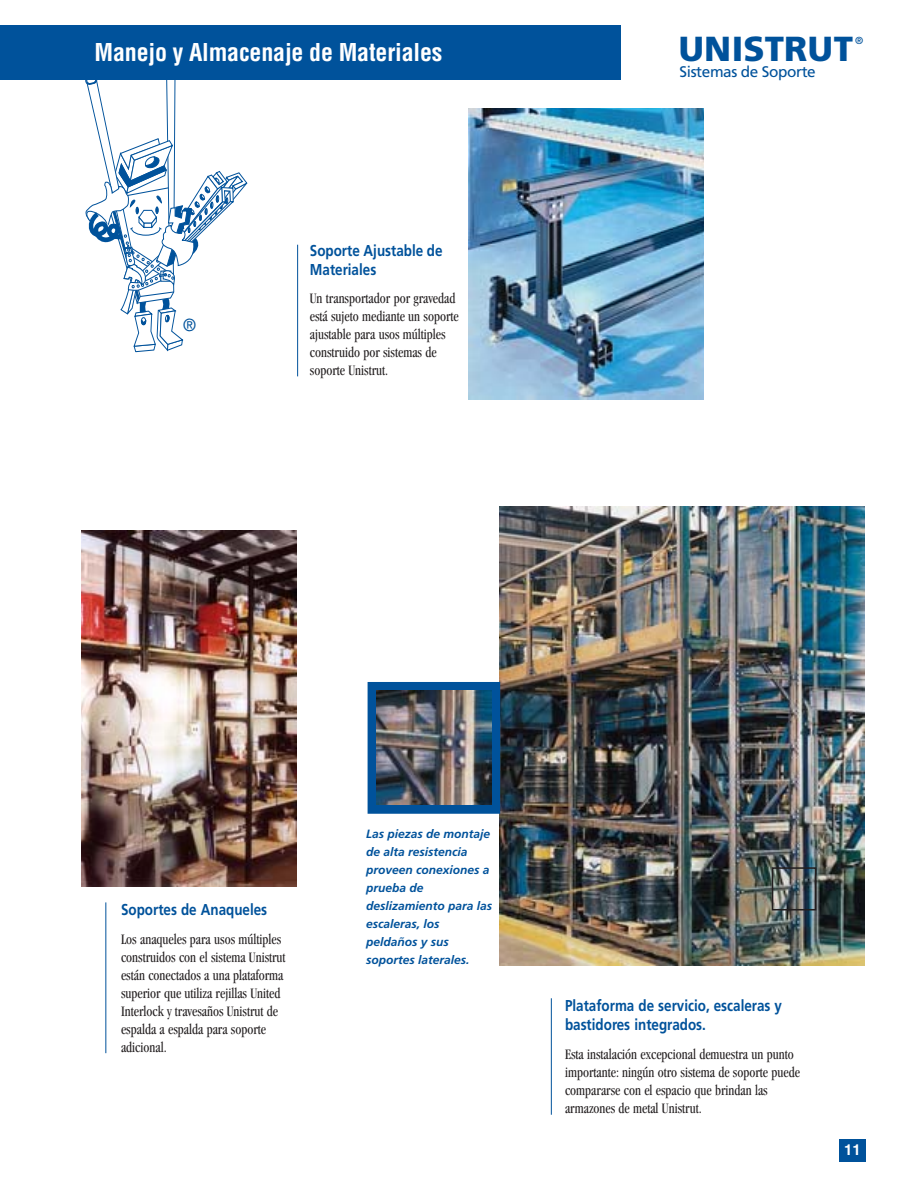
<style>
.page{position:relative;width:918px;height:1188px;background:#fff}
.page>*{position:absolute;margin:0;border:0;box-sizing:border-box;transform-origin:0 0}
.t1{font:900 34.8px "Frutiger";letter-spacing:.01em;color:#00529b}
.t2{font:700 condensed 24px "Helvetica";letter-spacing:-.005em;color:#fff}
.t3{font:16.95px "Helvetica";color:#00529b;scale:.93 1}
.t4{font:700 15.75px/18.9px "Frutiger";color:#00529b;scale:.85 1}
.t5{font:15.3px "Frutiger";letter-spacing:-.025em;color:#00529b}
.t6{font:condensed 15px/18px "Garamond";color:#231f20;scale:.9 1}
.t7{font:700 15px "Helvetica";color:#fff}
.t8{font:italic 700 12px/18px "Frutiger";color:#00529b}
.t9{font:10.2px "Frutiger";color:#00529b}
</style>
<div class="page">
<div style="left:840px;top:1139px;width:26px;height:23px;background:#00529b"></div>
<div style="left:0;top:25px;width:620px;height:54px;background:#00529b"></div>
<img style="left:500px;top:506px;width:364px;height:459px">
<svg style="left:85px;top:81px;width:163px;height:271px"></svg>
<hr style="left:551px;top:998px;width:1px;height:117px;background:#00529b">
<div style="left:368px;top:682px;width:132px;height:132px;border:9px solid #00529b"></div>
<img style="left:376px;top:691px;width:116px;height:114px">
<div style="left:772px;top:867px;width:44px;height:44px;border:2px solid #231f20"></div>
<img style="left:468px;top:108px;width:236px;height:291px">
<hr style="left:297px;top:245px;width:1px;height:131px;background:#00529b">
<hr style="left:105px;top:902px;width:1px;height:151px;background:#00529b">
<img style="left:81px;top:531px;width:216px;height:355px">
<h2 class="t2" style="left:94px;top:43px;width:350px">Manejo y Almacenaje de Materiales</h2>
<p class="t3" style="left:184px;top:319px;width:14px">®</p>
<p class="t4" style="left:310px;top:242px;width:158px">Soporte Ajustable de<br>Materiales</p>
<p class="t6" style="left:310px;top:291px;width:167px">Un transportador por gravedad está sujeto mediante un soporte ajustable para usos múltiples construido por sistemas de soporte Unistrut.</p>
<h1 class="t1" style="left:679px;top:35px;width:176px">UNISTRUT</h1>
<p class="t9" style="left:855px;top:37px;width:10px">®</p>
<p class="t5" style="left:680px;top:65px;width:138px">Sistemas de Soporte</p>
<p class="t4" style="left:121px;top:902px;width:173px">Soportes de Anaqueles</p>
<p class="t6" style="left:121px;top:932px;width:184px">Los anaqueles para usos múltiples construidos con el sistema Unistrut están conectados a una plataforma superior que utiliza rejillas United<br>Interlock y travesaños Unistrut de espalda a espalda para soporte adicional.</p>
<p class="t8" style="left:366px;top:826px;width:128px">Las piezas de montaje de alta resistencia proveen conexiones a prueba de deslizamiento para las escaleras, los peldaños y sus soportes laterales.</p>
<p class="t4" style="left:565px;top:997px;width:257px">Plataforma de servicio, escaleras y bastidores integrados.</p>
<p class="t6" style="left:565px;top:1046px;width:263px">Esta instalación excepcional demuestra un punto importante: ningún otro sistema de soporte puede compararse con el espacio que brindan las armazones de metal Unistrut.</p>
<p class="t7" style="left:844px;top:1144px;width:18px">11</p>
</div>
